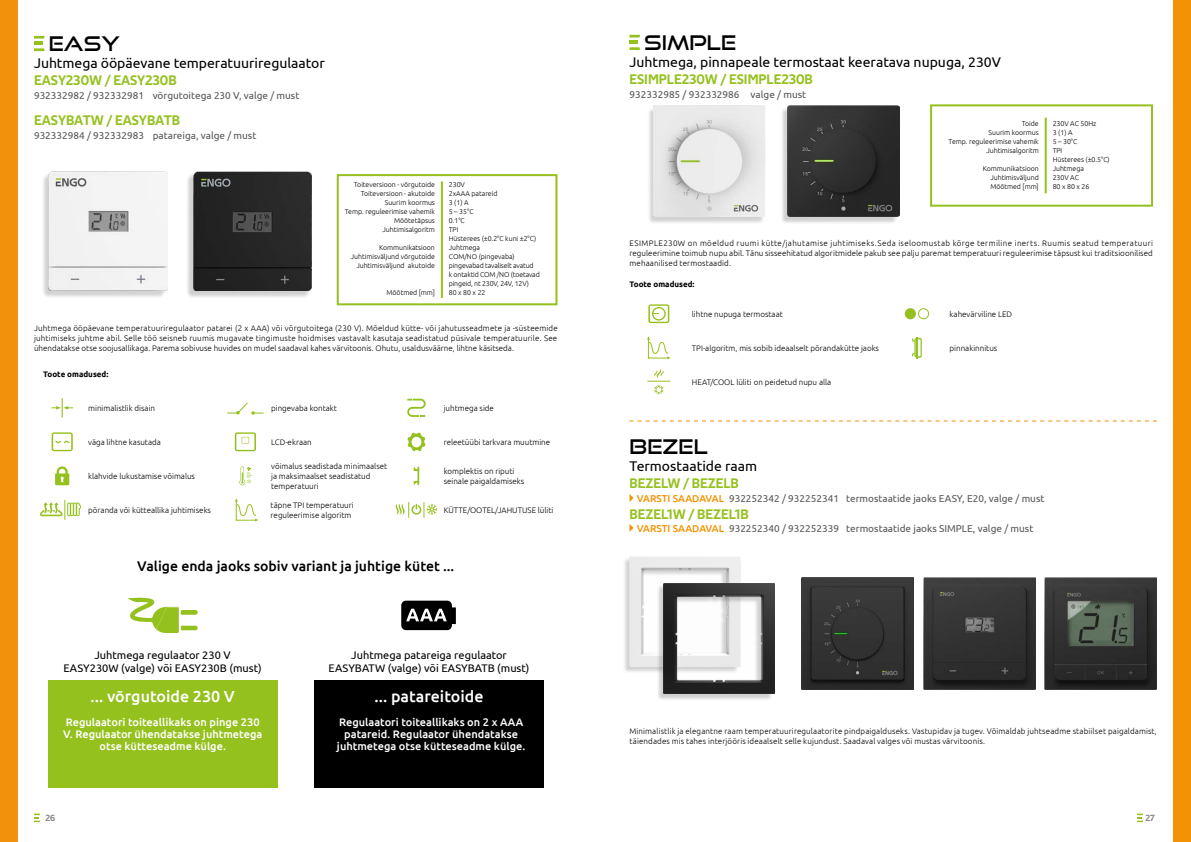
<style>
.page{position:relative;width:1191px;height:842px;background:#fff}
.page>*{position:absolute;margin:0;border:0;box-sizing:border-box;transform-origin:0 0}
.t1{font:20px "Good Times Rg";color:#000}
.t2{font:500 16px "Ubuntu";color:#fff}
.t3{font:14px "Ubuntu";color:#000}
.t4{font:14px "Techna Sans";color:#95c11f}
.t5{font:500 14px "Ubuntu";color:#000}
.t6{font:500 11px/12px "Ubuntu";color:#fff;text-align:center}
.t7{font:11px/13.2px "Ubuntu";color:#000;text-align:center}
.t8{font:10px "Ubuntu";color:#575756}
.t9{font:500 10px "Ubuntu";color:#f39200}
.t10{font:9px "Techna Sans";color:#878787}
.t11{font:300 8px/10px "Ubuntu";color:#000}
.t12{font:700 8px "Ubuntu";color:#000}
.t13{font:300 7px/9px "Ubuntu";letter-spacing:-.005em;color:#000;text-align:right}
.s1{font-weight:500;color:#f39200}
</style>
<div class="page">
<div style="left:0;top:0;width:17px;height:842px;background:#f1920c"></div>
<div style="left:1174px;top:0;width:17px;height:842px;background:#f39204"></div>
<svg style="left:629px;top:420px;width:528px;height:1px"></svg>
<div style="left:623px;top:557px;width:116px;height:117px;background:#000;opacity:.18"></div>
<img style="left:629px;top:556px;width:111px;height:110px">
<div style="left:651px;top:571px;width:135px;height:135px;background:#fff;opacity:.2"></div>
<img style="left:663px;top:583px;width:111px;height:110px">
<img style="left:801px;top:578px;width:112px;height:111px">
<img style="left:923px;top:578px;width:112px;height:111px">
<img style="left:1044px;top:578px;width:113px;height:111px">
<div style="left:42px;top:173px;width:125px;height:125px;background:#000;opacity:.18"></div>
<img style="left:49px;top:171px;width:118px;height:119px">
<div style="left:180px;top:158px;width:144px;height:146px;background:#fff;opacity:.2"></div>
<img style="left:193px;top:171px;width:119px;height:120px">
<svg style="left:239px;top:466px;width:12px;height:19px"></svg>
<svg style="left:235px;top:432px;width:21px;height:19px"></svg>
<svg style="left:52px;top:432px;width:21px;height:19px"></svg>
<svg style="left:51px;top:398px;width:22px;height:19px"></svg>
<div style="left:48px;top:680px;width:230px;height:108px;background:#95c11f"></div>
<div style="left:314px;top:680px;width:230px;height:108px;background:#000"></div>
<div style="left:337px;top:174px;width:220px;height:131px;border:2px solid #95c11f"></div>
<hr style="left:441px;top:181px;width:2px;height:117px;background:#95c11f">
<svg style="left:407px;top:399px;width:19px;height:18px"></svg>
<svg style="left:55px;top:466px;width:14px;height:19px"></svg>
<svg style="left:414px;top:467px;width:5px;height:17px"></svg>
<svg style="left:127px;top:598px;width:71px;height:35px"></svg>
<svg style="left:401px;top:601px;width:55px;height:29px;background:#303030"></svg>
<svg style="left:407px;top:432px;width:18px;height:19px"></svg>
<svg style="left:227px;top:402px;width:37px;height:13px"></svg>
<svg style="left:40px;top:500px;width:41px;height:20px"></svg>
<svg style="left:235px;top:498px;width:23px;height:23px"></svg>
<svg style="left:395px;top:502px;width:42px;height:16px"></svg>
<svg style="left:34px;top:36px;width:11px;height:15px"></svg>
<div style="left:646px;top:107px;width:118px;height:118px;background:#000;opacity:.18"></div>
<img style="left:654px;top:105px;width:111px;height:112px">
<div style="left:775px;top:93px;width:136px;height:136px;background:#fff;opacity:.2"></div>
<img style="left:787px;top:105px;width:112px;height:112px">
<div style="left:930px;top:104px;width:223px;height:103px;border:2px solid #95c11f"></div>
<hr style="left:1044px;top:118px;width:2px;height:75px;background:#95c11f">
<svg style="left:647px;top:336px;width:23px;height:23px"></svg>
<svg style="left:648px;top:304px;width:21px;height:19px"></svg>
<svg style="left:647px;top:369px;width:23px;height:26px"></svg>
<div style="left:905px;top:308px;width:11px;height:11px;background:#95c11f;border-radius:50%"></div>
<div style="left:918px;top:308px;width:11px;height:11px;border:1px solid #95c11f;border-radius:50%"></div>
<svg style="left:912px;top:337px;width:9px;height:22px"></svg>
<svg style="left:629px;top:35px;width:11px;height:15px"></svg>
<svg style="left:629px;top:494px;width:4px;height:8px"></svg>
<svg style="left:629px;top:524px;width:4px;height:8px"></svg>
<svg style="left:34px;top:814px;width:6px;height:8px"></svg>
<svg style="left:1137px;top:814px;width:6px;height:8px"></svg>
<h1 class="t1" style="left:49px;top:32px;width:73px">EASY</h1>
<h3 class="t3" style="left:34px;top:55px;width:292px">Juhtmega ööpäevane temperatuuriregulaator</h3>
<p class="t8" style="left:34px;top:89px;width:111px">932332982 / 932332981</p>
<p class="t8" style="left:34px;top:129px;width:111px">932332984 / 932332983</p>
<h3 class="t4" style="left:34px;top:72px;width:144px">EASY230W / EASY230B</h3>
<h3 class="t4" style="left:34px;top:112px;width:147px">EASYBATW / EASYBATB</h3>
<p class="t8" style="left:153px;top:90px;width:148px">võrgutoitega 230 V, valge / must</p>
<p class="t8" style="left:153px;top:129px;width:105px">patareiga, valge / must</p>
<p class="t13" style="left:345px;top:180px;width:92px">Toiteversioon - võrgutoide<br>Toiteversioon - akutoide<br>Suurim koormus<br>Temp. reguleerimise vahemik<br>Mõõtetäpsus<br>Juhtimisalgoritm</p>
<p class="t13" style="left:351px;top:243px;width:85px">Kommunikatsioon<br>Juhtimisväljund võrgutoide<br>Juhtimisväljund akutoide</p>
<p class="t13" style="left:386px;top:288px;width:50px">Mõõtmed [mm]</p>
<p class="t13" style="left:449px;top:180px;width:92px;text-align:left">230V<br>2xAAA patareid<br>3 (1) A<br>5 – 35°C<br>0.1°C<br>TPI<br>Hüsterees (±0.2°C kuni ±2°C)<br>Juhtmega<br>COM/NO (pingevaba) pingevabad tavaliselt avatud<br>k ontaktid COM /NO (toetavad pingeid, nt 230V, 24V, 12V)<br>80 x 80 x 22</p>
<p class="t11" style="left:34px;top:323px;width:525px;text-align:justify">Juhtmega ööpäevane temperatuuriregulaator patarei (2 x AAA) või võrgutoitega (230 V). Mõeldud kütte- või jahutusseadmete ja -süsteemide juhtimiseks juhtme abil. Selle töö seisneb ruumis mugavate tingimuste hoidmises vastavalt kasutaja seadistatud püsivale temperatuurile. See ühendatakse otse soojusallikaga. Parema sobivuse huvides on mudel saadaval kahes värvitoonis. Ohutu, usaldusväärne, lihtne käsitseda.</p>
<p class="t12" style="left:43px;top:369px;width:67px">Toote omadused:</p>
<p class="t11" style="left:88px;top:403px;width:68px">minimalistlik disain</p>
<p class="t11" style="left:271px;top:403px;width:67px">pingevaba kontakt</p>
<p class="t11" style="left:88px;top:437px;width:74px">väga lihtne kasutada</p>
<p class="t11" style="left:271px;top:437px;width:42px">LCD-ekraan</p>
<p class="t11" style="left:88px;top:471px;width:108px">klahvide lukustamise võimalus</p>
<p class="t11" style="left:271px;top:461px;width:118px">võimalus seadistada minimaalset ja maksimaalset seadistatud temperatuuri</p>
<p class="t11" style="left:444px;top:403px;width:52px">juhtmega side</p>
<p class="t11" style="left:444px;top:437px;width:108px">releetüübi tarkvara muutmine</p>
<p class="t11" style="left:444px;top:466px;width:82px">komplektis on riputi seinale paigaldamiseks</p>
<p class="t11" style="left:444px;top:505px;width:111px">KÜTTE/OOTEL/JAHUTUSE lüliti</p>
<p class="t11" style="left:88px;top:505px;width:124px">põranda või kütteallika juhtimiseks</p>
<p class="t11" style="left:271px;top:500px;width:85px">täpne TPI temperatuuri reguleerimise algoritm</p>
<h3 class="t5" style="left:137px;top:557px;width:319px">Valige enda jaoks sobiv variant ja juhtige kütet ...</h3>
<h3 class="t7" style="left:63px;top:648px;width:200px">Juhtmega regulaator 230 V<br>EASY230W (valge) või EASY230B (must)</h3>
<h3 class="t7" style="left:328px;top:648px;width:202px">Juhtmega patareiga regulaator<br>EASYBATW (valge) või EASYBATB (must)</h3>
<h2 class="t2" style="left:91px;top:687px;width:146px">... võrgutoide 230 V</h2>
<h3 class="t6" style="left:63px;top:716px;width:201px">Regulaatori toiteallikaks on pinge 230<br>V. Regulaator ühendatakse juhtmetega otse kütteseadme külge.</h3>
<h2 class="t2" style="left:374px;top:687px;width:110px">... patareitoide</h2>
<h3 class="t6" style="left:337px;top:716px;width:190px">Regulaatori toiteallikaks on 2 x AAA patareid. Regulaator ühendatakse juhtmetega otse kütteseadme külge.</h3>
<h1 class="t1" style="left:644px;top:30px;width:93px">SImple</h1>
<h3 class="t3" style="left:629px;top:53px;width:373px">Juhtmega, pinnapeale termostaat keeratava nupuga, 230V</h3>
<h3 class="t4" style="left:629px;top:71px;width:185px">ESIMPLE230W / ESIMPLE230B</h3>
<p class="t8" style="left:629px;top:88px;width:111px">932332985 / 932332986</p>
<p class="t8" style="left:750px;top:88px;width:57px">valge / must</p>
<p class="t13" style="left:948px;top:119px;width:92px">Toide<br>Suurim koormus<br>Temp. reguleerimise vahemik<br>Juhtimisalgoritm</p>
<p class="t13" style="left:990px;top:164px;width:50px;text-align:justify;text-indent:-8px">Kommunikatsioon Juhtimisväljund Mõõtmed [mm]</p>
<p class="t13" style="left:1052px;top:119px;width:59px;text-align:left">230V AC 50Hz<br>3 (1) A<br>5 – 30°C<br>TPI<br>Hüsterees (±0.5°C)<br>Juhtmega<br>230V AC<br>80 x 80 x 26</p>
<p class="t11" style="left:629px;top:238px;width:525px;text-align:justify">ESIMPLE230W on mõeldud ruumi kütte/jahutamise juhtimiseks.Seda iseloomustab kõrge termiline inerts. Ruumis seatud temperatuuri reguleerimine toimub nupu abil. Tänu sisseehitatud algoritmidele pakub see palju paremat temperatuuri reguleerimise täpsust kui traditsioonilised mehaanilised termostaadid.</p>
<p class="t12" style="left:629px;top:279px;width:67px">Toote omadused:</p>
<p class="t11" style="left:692px;top:309px;width:92px">lihtne nupuga termostaat</p>
<p class="t11" style="left:692px;top:343px;width:189px">TPI-algoritm, mis sobib ideaalselt põrandakütte jaoks</p>
<p class="t11" style="left:692px;top:377px;width:141px">HEAT/COOL lüliti on peidetud nupu alla</p>
<h1 class="t1" style="left:629px;top:434px;width:80px">BEZEL</h1>
<h3 class="t3" style="left:629px;top:457px;width:129px">Termostaatide raam</h3>
<h3 class="t4" style="left:629px;top:475px;width:111px">BEZELW / BEZELB</h3>
<p class="t11" style="left:949px;top:309px;width:64px">kahevärviline LED</p>
<p class="t11" style="left:949px;top:343px;width:49px">pinnakinnitus</p>
<p class="t8" style="left:637px;top:492px;width:204px"><span class="s1">VARSTI SAADAVAL</span> 932252342 / 932252341</p>
<p class="t9" style="left:637px;top:522px;width:89px">VARSTI SAADAVAL</p>
<h3 class="t4" style="left:629px;top:506px;width:121px">BEZEL1W / BEZEL1B</h3>
<p class="t8" style="left:729px;top:522px;width:111px">932252340 / 932252339</p>
<p class="t8" style="left:846px;top:492px;width:200px">termostaatide jaoks EASY, E20, valge / must</p>
<p class="t8" style="left:846px;top:522px;width:188px">termostaatide jaoks SIMPLE, valge / must</p>
<p class="t11" style="left:629px;top:726px;width:529px">Minimalistlik ja elegantne raam temperatuuriregulaatorite pindpaigalduseks. Vastupidav ja tugev. Võimaldab juhtseadme stabiilset paigaldamist, täiendades mis tahes interjööris ideaalselt selle kujundust. Saadaval valges või mustas värvitoonis.</p>
<p class="t10" style="left:45px;top:812px;width:11px">26</p>
<p class="t10" style="left:1145px;top:812px;width:11px">27</p>
</div>
